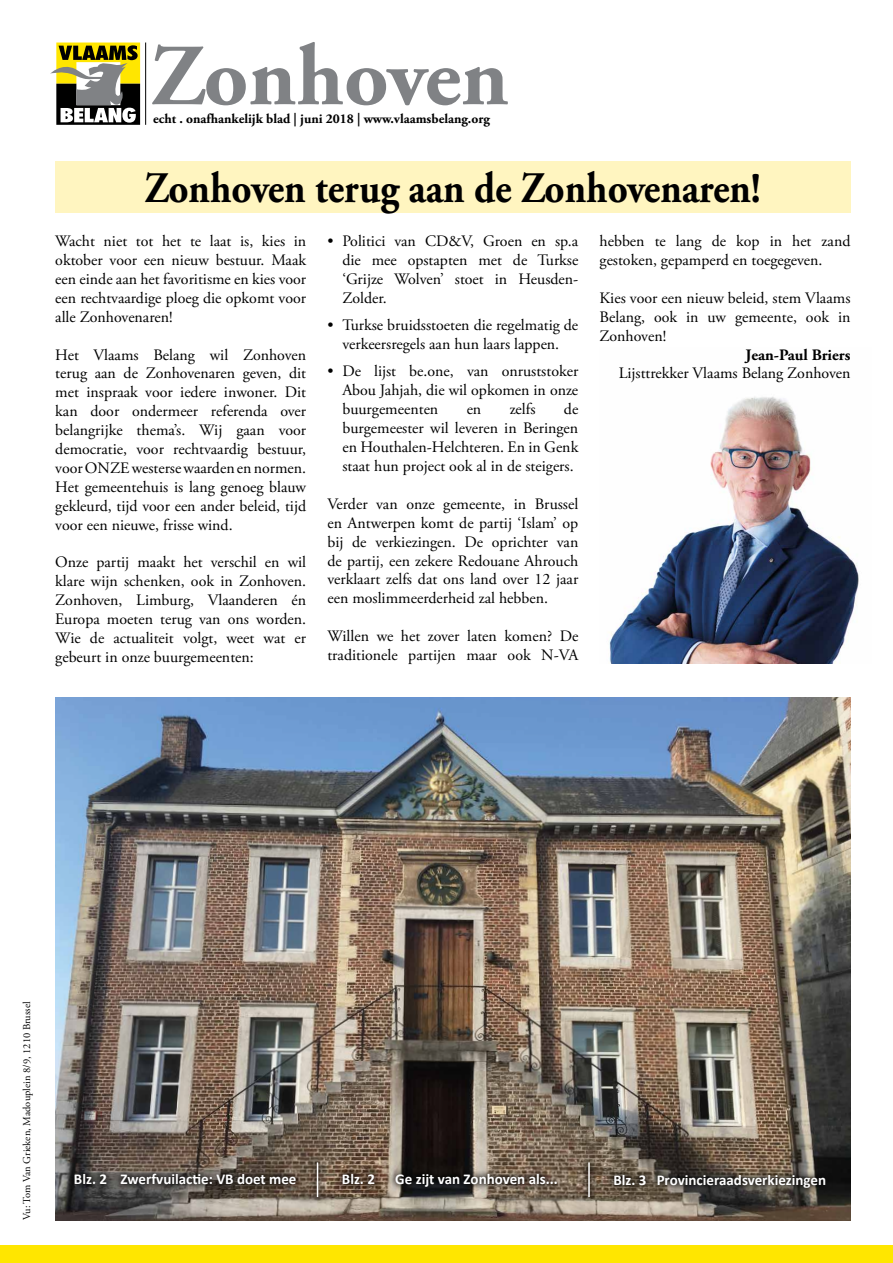
<style>
.page{position:relative;width:893px;height:1263px;background:#fff}
.page>*{position:absolute;margin:0;border:0;box-sizing:border-box;transform-origin:0 0}
.t1{font:700 87px "Adobe Garamond Pro";color:#808285}
.t2{font:700 43.5px "Adobe Garamond Pro";color:#000;scale:.9 1}
.t3{font:15.9px/18.9px "Adobe Garamond Pro";color:#000;text-align:justify}
.t4{font:700 15.9px "Adobe Garamond Pro";color:#000}
.t5{font:700 15px "Calibri";color:#fff}
.t6{font:700 13.5px "Adobe Garamond Pro";color:#000}
.t7{font:10.5px "Adobe Garamond Pro";color:#000}
</style>
<div class="page">
<img style="left:609px;top:397px;width:250px;height:266px">
<img style="left:55px;top:697px;width:795px;height:523px">
<div style="left:55px;top:161px;width:795px;height:52px;background:#fff5c0"></div>
<svg style="left:67px;top:1166px;width:236px;height:26px;background:#4a433d"></svg>
<svg style="left:335px;top:1166px;width:229px;height:28px;background:#53483e"></svg>
<svg style="left:607px;top:1167px;width:226px;height:28px;background:#484139"></svg>
<svg style="left:581px;top:1155px;width:16px;height:49px"></svg>
<hr style="left:588px;top:1162px;width:2px;height:35px;background:#fff">
<svg style="left:309px;top:1155px;width:17px;height:49px"></svg>
<hr style="left:317px;top:1162px;width:1px;height:35px;background:#fff">
<svg style="left:50px;top:43px;width:90px;height:82px"></svg>
<hr style="left:145px;top:43px;width:1px;height:82px;background:#000">
<div style="left:0;top:1246px;width:893px;height:17px;background:#ffe600"></div>
<h1 class="t1" style="left:151px;top:26px;width:359px">Zonhoven</h1>
<p class="t6" style="left:153px;top:111px;width:338px">echt . onafhankelijk blad | juni 2018 | www.vlaamsbelang.org</p>
<h2 class="t2" style="left:145px;top:163px;width:686px">Zonhoven terug aan de Zonhovenaren!</h2>
<p class="t3" style="left:55px;top:232px;width:252px">Wacht niet tot het te laat is, kies in oktober voor een nieuw bestuur. Maak een einde aan het favoritisme en kies voor een rechtvaardige ploeg die opkomt voor alle Zonhovenaren!</p>
<p class="t3" style="left:55px;top:346px;width:252px">Het Vlaams Belang wil Zonhoven terug aan de Zonhovenaren geven, dit met inspraak voor iedere inwoner. Dit kan door ondermeer referenda over belangrijke thema’s. Wij gaan voor democratie, voor rechtvaardig bestuur, voor ONZE westerse waarden en normen.<br>Het gemeentehuis is lang genoeg blauw gekleurd, tijd voor een ander beleid, tijd voor een nieuwe, frisse wind.</p>
<p class="t3" style="left:55px;top:553px;width:252px">Onze partij maakt het verschil en wil klare wijn schenken, ook in Zonhoven.<br>Zonhoven, Limburg, Vlaanderen én Europa moeten terug van ons worden.<br>Wie de actualiteit volgt, weet wat er gebeurt in onze buurgemeenten:</p>
<p class="t3" style="left:600px;top:232px;width:252px">hebben te lang de kop in het zand gestoken, gepamperd en toegegeven.</p>
<p class="t3" style="left:600px;top:289px;width:252px">Kies voor een nieuw beleid, stem Vlaams Belang, ook in uw gemeente, ook in Zonhoven!</p>
<p class="t4" style="left:746px;top:345px;width:106px">Jean-Paul Briers</p>
<p class="t3" style="left:619px;top:364px;width:233px">Lijsttrekker Vlaams Belang Zonhoven</p>
<p class="t3" style="left:342px;top:232px;width:237px;text-indent:-15px">• Politici van CD&amp;V, Groen en sp.a die mee opstapten met de Turkse ‘Grijze Wolven’ stoet in Heusden-Zolder.</p>
<p class="t3" style="left:327px;top:316px;width:252px;text-align:center">• Turkse bruidsstoeten die regelmatig de verkeersregels aan hun laars lappen.</p>
<p class="t3" style="left:342px;top:363px;width:237px;text-indent:-15px">• De lijst be.one, van onruststoker Abou Jahjah, die wil opkomen in onze buurgemeenten</p>
<p class="t3" style="left:342px;top:400px;width:237px;text-indent:221px">de burgemeester wil leveren in Beringen en Houthalen-Helchteren. En in Genk staat hun project ook al in de steigers.</p>
<p class="t3" style="left:327px;top:495px;width:252px">Verder van onze gemeente, in Brussel en Antwerpen komt de partij ‘Islam’ op bij de verkiezingen. De oprichter van de partij, een zekere Redouane Ahrouch verklaart zelfs dat ons land over 12 jaar een moslimmeerderheid zal hebben.</p>
<p class="t3" style="left:327px;top:627px;width:252px">Willen we het zover laten komen? De traditionele partijen maar ook N-VA</p>
<p class="t3" style="left:467px;top:400px;width:16px">en</p>
<p class="t3" style="left:510px;top:400px;width:27px">zelfs</p>
<p class="t7" style="left:21px;top:1220px;width:220px;rotate:-90deg">Vu: Tom Van Grieken, Madouplein 8/9, 1210 Brussel</p>
<p class="t5" style="left:74px;top:1170px;width:224px">Blz. 2 Zwerfvuilactie: VB doet mee</p>
<p class="t5" style="left:342px;top:1170px;width:35px">Blz. 2</p>
<p class="t5" style="left:395px;top:1170px;width:164px">Ge zijt van Zonhoven als...</p>
<p class="t5" style="left:613px;top:1170px;width:214px">Blz. 3 Provincieraadsverkiezingen</p>
</div>
